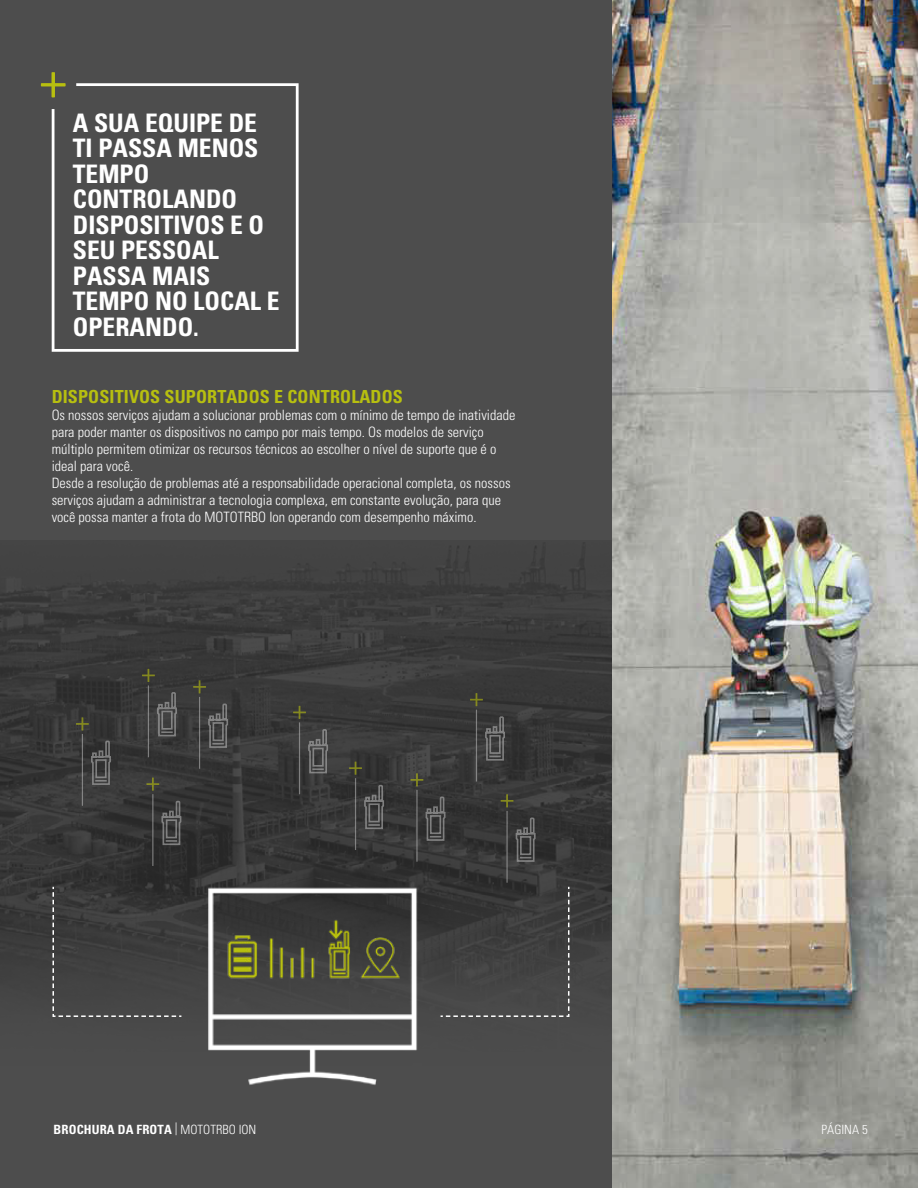
<style>
.page{position:relative;width:918px;height:1188px;background:#fff}
.page>*{position:absolute;margin:0;border:0;box-sizing:border-box;transform-origin:0 0}
.t1{font:700 condensed 25.5px/25.5px "Univers";color:#fff}
.t2{font:700 condensed 18px "Univers";letter-spacing:.01em;color:#b7bf10}
.t3{font:300 condensed 14.25px/17.1px "Univers LT Std";color:#fff}
.t4{font:700 condensed 12.75px "Univers";letter-spacing:.01em;color:#fff}
.t5{font:300 condensed 12.75px "Univers LT Std";color:#fff}
.s1{font-family:"Univers LT Std";font-weight:300}
</style>
<div class="page">
<div style="left:0;top:0;width:619px;height:1188px;background:#4d4d4d"></div>
<img style="left:612px;top:0;width:306px;height:1188px">
<img style="left:0;top:542px;width:612px;height:449px">
<svg style="left:41px;top:72px;width:14px;height:15px"></svg>
<svg style="left:50px;top:82px;width:249px;height:270px"></svg>
<img style="left:193px;top:868px;width:235px;height:217px">
<svg style="left:52px;top:885px;width:131px;height:132px"></svg>
<svg style="left:439px;top:885px;width:131px;height:132px"></svg>
<svg style="left:90px;top:740px;width:22px;height:46px"></svg>
<hr style="left:82px;top:734px;width:1px;height:72px;background:#b3b3b3">
<svg style="left:76px;top:717px;width:13px;height:14px"></svg>
<svg style="left:161px;top:800px;width:22px;height:46px"></svg>
<hr style="left:152px;top:794px;width:1px;height:72px;background:#b3b3b3">
<svg style="left:146px;top:778px;width:13px;height:13px"></svg>
<svg style="left:207px;top:703px;width:23px;height:46px"></svg>
<hr style="left:199px;top:697px;width:1px;height:72px;background:#b3b3b3">
<svg style="left:193px;top:680px;width:13px;height:13px"></svg>
<svg style="left:156px;top:691px;width:22px;height:46px"></svg>
<hr style="left:148px;top:685px;width:1px;height:72px;background:#b3b3b3">
<svg style="left:142px;top:669px;width:13px;height:13px"></svg>
<svg style="left:307px;top:728px;width:23px;height:46px"></svg>
<hr style="left:299px;top:722px;width:1px;height:72px;background:#b3b3b3">
<svg style="left:293px;top:706px;width:13px;height:13px"></svg>
<svg style="left:363px;top:784px;width:23px;height:46px"></svg>
<hr style="left:355px;top:778px;width:1px;height:72px;background:#b3b3b3">
<svg style="left:349px;top:762px;width:13px;height:13px"></svg>
<svg style="left:425px;top:796px;width:22px;height:46px"></svg>
<hr style="left:416px;top:790px;width:2px;height:72px;background:#b3b3b3">
<svg style="left:411px;top:773px;width:12px;height:13px"></svg>
<svg style="left:515px;top:817px;width:22px;height:46px"></svg>
<hr style="left:506px;top:811px;width:2px;height:72px;background:#b3b3b3">
<svg style="left:501px;top:794px;width:12px;height:13px"></svg>
<svg style="left:484px;top:715px;width:23px;height:46px"></svg>
<hr style="left:476px;top:710px;width:1px;height:72px;background:#b3b3b3">
<svg style="left:470px;top:693px;width:13px;height:13px"></svg>
<h1 class="t1" style="left:73px;top:110px;width:208px">A SUA EQUIPE DE<br>TI PASSA MENOS<br>TEMPO<br>CONTROLANDO<br>DISPOSITIVOS E O<br>SEU PESSOAL<br>PASSA MAIS<br>TEMPO NO LOCAL E<br>OPERANDO.</h1>
<p class="t2" style="left:52px;top:385px;width:353px">DISPOSITIVOS SUPORTADOS E CONTROLADOS</p>
<p class="t3" style="left:52px;top:406px;width:465px">Os nossos serviços ajudam a solucionar problemas com o mínimo de tempo de inatividade para poder manter os dispositivos no campo por mais tempo. Os modelos de serviço múltiplo permitem otimizar os recursos técnicos ao escolher o nível de suporte que é o ideal para você.<br>Desde a resolução de problemas até a responsabilidade operacional completa, os nossos serviços ajudam a administrar a tecnologia complexa, em constante evolução, para que você possa manter a frota do MOTOTRBO Ion operando com desempenho máximo.</p>
<p class="t4" style="left:54px;top:1122px;width:204px">BROCHURA DA FROTA <span class="s1">| MOTOTRBO ION</span></p>
<p class="t5" style="left:822px;top:1122px;width:48px">PÁGINA 5</p>
</div>
